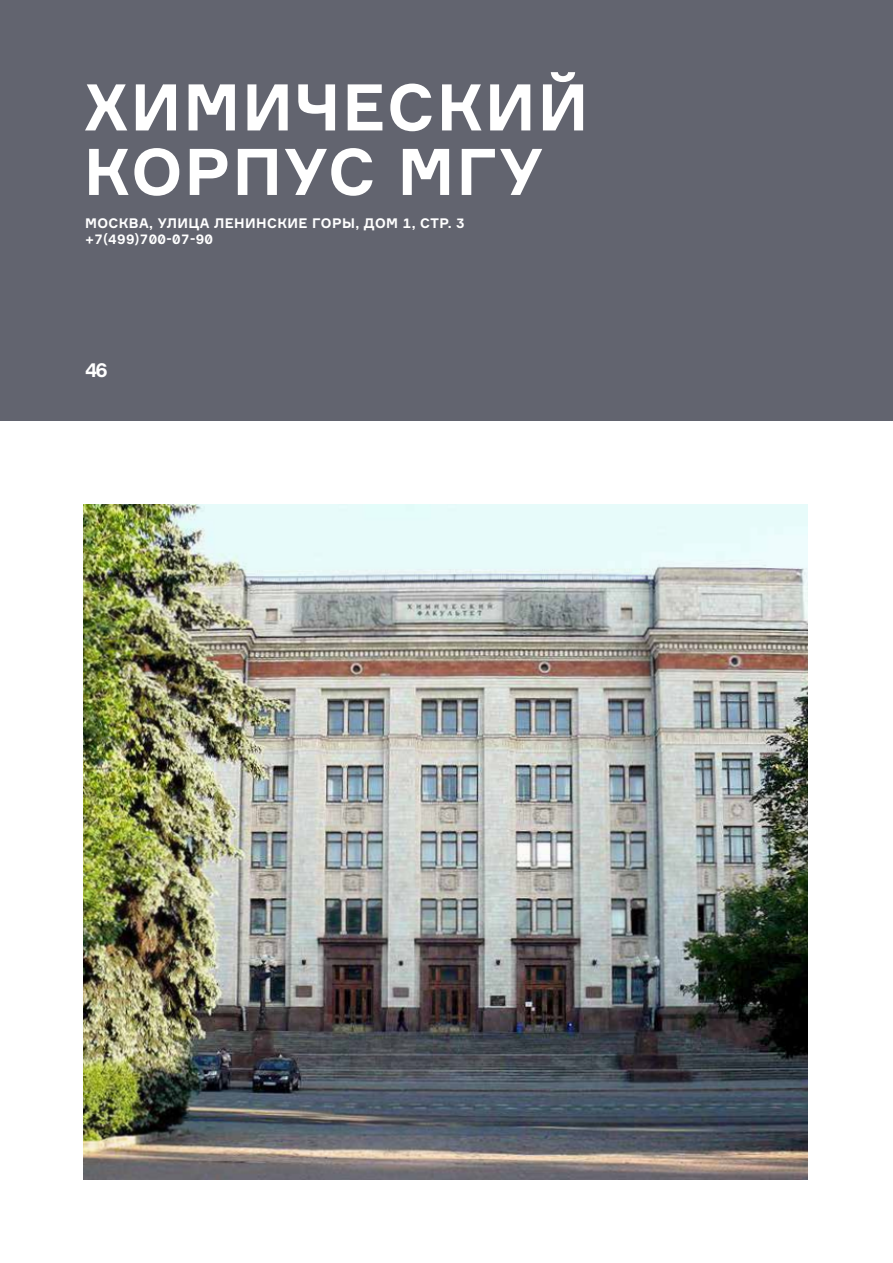
<style>
.page{position:relative;width:893px;height:1263px;background:#fff}
.page>*{position:absolute;margin:0;border:0;box-sizing:border-box;transform-origin:0 0}
.t1{font:700 64.5px/64.5px "Formular";letter-spacing:.03em;color:#fff}
.t2{font:700 19.5px "Formular";color:#fff}
.t3{font:700 13.5px/16.2px "Formular";letter-spacing:.03em;color:#fff}
</style>
<div class="page">
<div style="left:0;top:0;width:893px;height:421px;background:#62646f"></div>
<img style="left:84px;top:505px;width:724px;height:674px">
<h1 class="t1" style="left:84px;top:74px;width:506px">ХИМИЧЕСКИЙ<br>КОРПУС МГУ</h1>
<p class="t3" style="left:85px;top:215px;width:381px">МОСКВА, УЛИЦА ЛЕНИНСКИЕ ГОРЫ, ДОМ 1, СТР. 3 +7(499)700-07-90</p>
<h2 class="t2" style="left:85px;top:358px;width:24px">46</h2>
</div>
